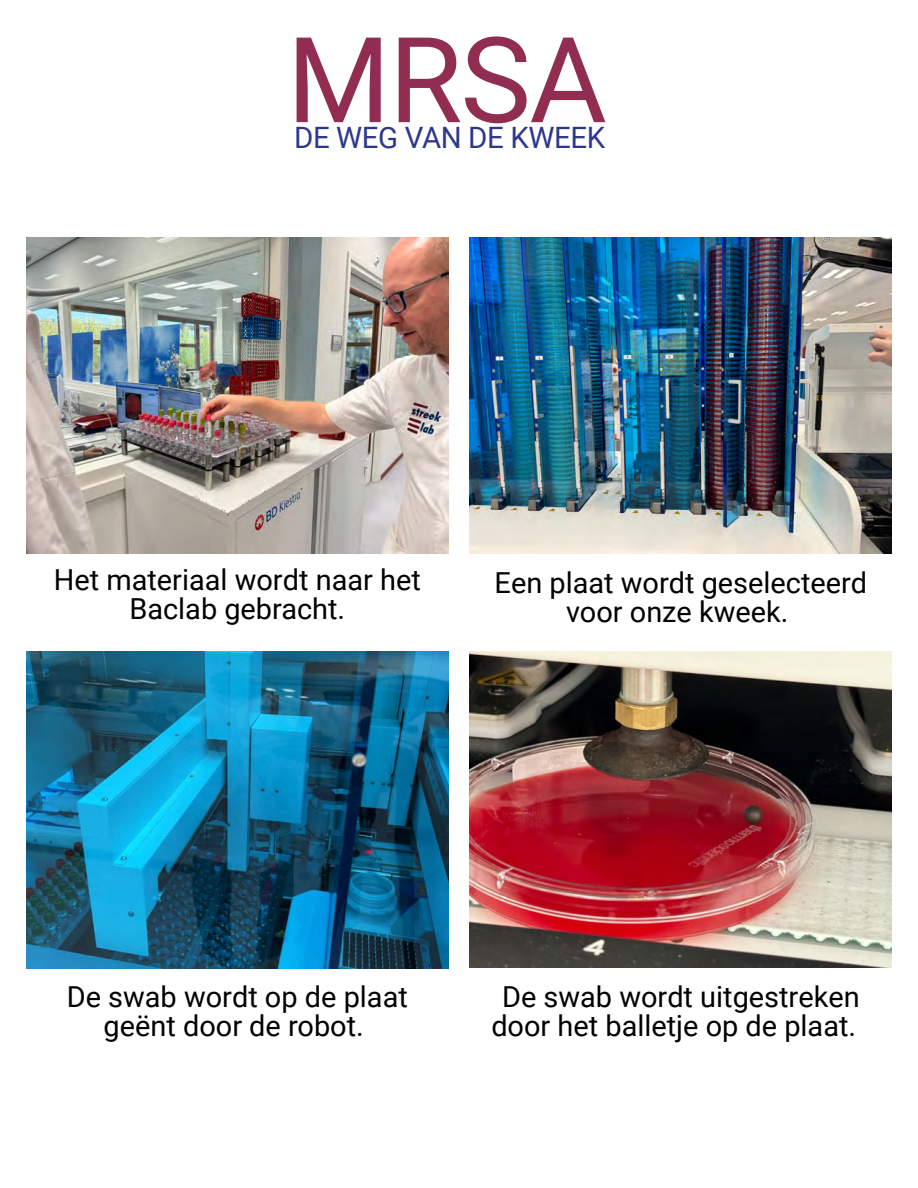
<style>
.page{position:relative;width:918px;height:1188px;background:#fff}
.page>*{position:absolute;margin:0;border:0;box-sizing:border-box;transform-origin:0 0}
.t1{font:118.95px "Roboto";color:#902d50}
.t2{font:29.4px "Roboto";letter-spacing:-.015em;color:#2d378c}
.t3{font:28.95px/29px "Roboto";color:#000;text-align:center}
</style>
<div class="page">
<img style="left:26px;top:237px;width:422px;height:317px">
<img style="left:470px;top:237px;width:422px;height:317px">
<img style="left:26px;top:651px;width:422px;height:317px">
<img style="left:470px;top:651px;width:422px;height:317px">
<h1 class="t1" style="left:287px;top:-3px;width:322px">MRSA</h1>
<p class="t2" style="left:294px;top:117px;width:313px">DE WEG VAN DE KWEEK</p>
<p class="t3" style="left:54px;top:564px;width:368px">Het materiaal wordt naar het<br>Baclab gebracht.</p>
<p class="t3" style="left:495px;top:567px;width:374px">Een plaat wordt geselecteerd voor onze kweek.</p>
<p class="t3" style="left:67px;top:981px;width:343px">De swab wordt op de plaat geënt door de robot.</p>
<p class="t3" style="left:491px;top:981px;width:370px">De swab wordt uitgestreken door het balletje op de plaat.</p>
</div>
